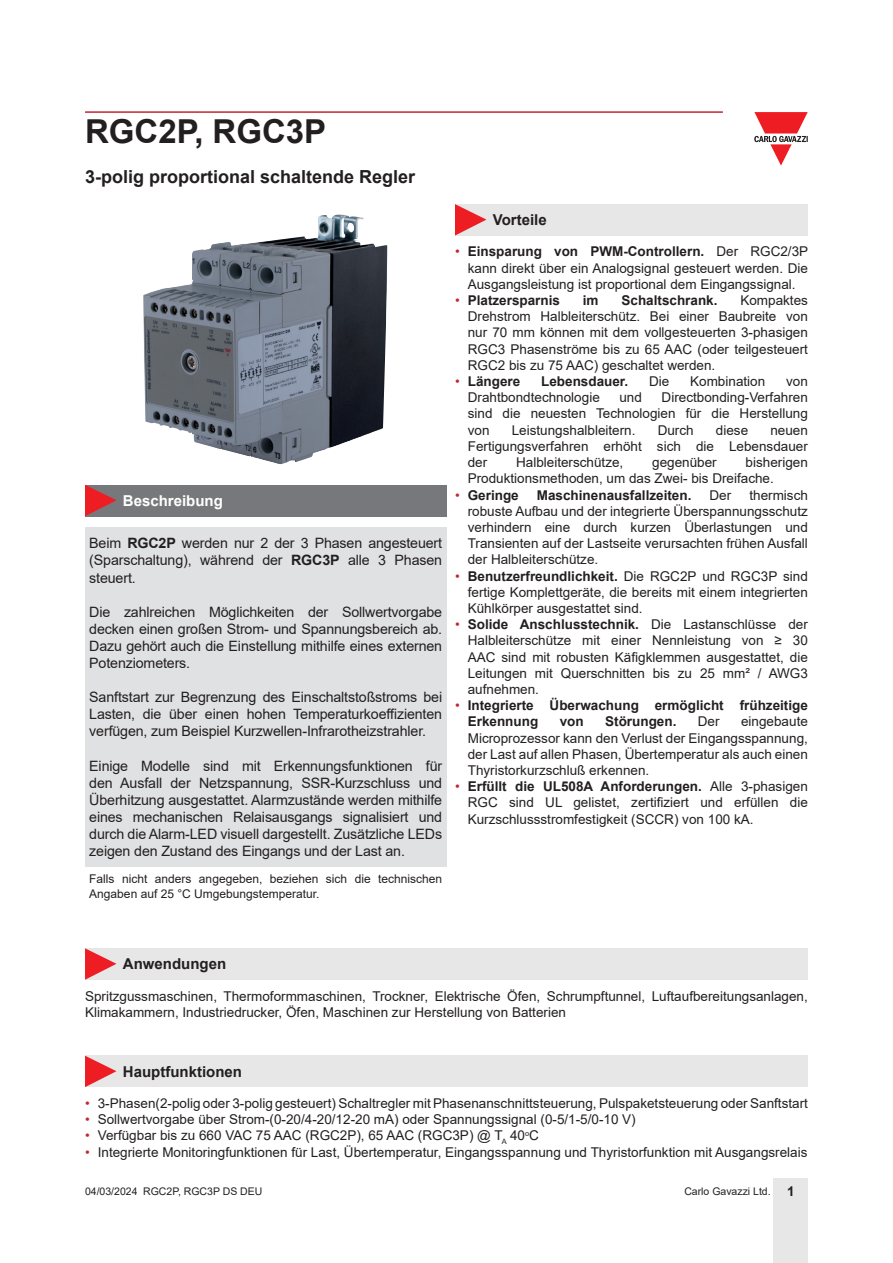
<style>
.page{position:relative;width:893px;height:1263px;background:#fff}
.page>*{position:absolute;margin:0;border:0;box-sizing:border-box;transform-origin:0 0}
.t1{font:700 33px "Arial";color:#231f20}
.Titolo02{font:700 18px "Arial";color:#231f20}
.Titolo03{font:700 15px "Arial";color:#231f20}
.Titolo03-2{font:700 15px "Arial";color:#fff}
.Testo{font:14.25px/17.1px "Arial";letter-spacing:-.01em;color:#231f20;text-align:justify}
.Testo-2{font:13.5px/16.2px "Arial";color:#231f20;text-align:justify}
.t2{font:700 13.5px/16.2px "Arial";color:#231f20}
.Testo-3{font:12px/15px "Arial";color:#231f20}
.t3{font:10.5px "Arial";color:#231f20}
.s1{font-weight:700}
.s2{color:#c42633}
.s3{font-weight:400;color:#c42633}
.s4{font-weight:700;font-size:13.5px}
</style>
<div class="page">
<div style="left:774px;top:1178px;width:34px;height:85px;background:#e7e7e8"></div>
<svg style="left:754px;top:112px;width:54px;height:54px"></svg>
<hr style="left:85px;top:111px;width:638px;height:2px;background:#c42633">
<img style="left:143px;top:215px;width:245px;height:250px">
<div style="left:455px;top:204px;width:353px;height:32px;background:#e7e7e8"></div>
<svg style="left:455px;top:204px;width:31px;height:32px"></svg>
<div style="left:85px;top:485px;width:361px;height:31px;background:#77787b"></div>
<svg style="left:85px;top:485px;width:31px;height:31px"></svg>
<div style="left:85px;top:527px;width:361px;height:340px;background:#e0e1e2"></div>
<div style="left:85px;top:948px;width:723px;height:32px;background:#e7e7e8"></div>
<svg style="left:85px;top:948px;width:31px;height:32px"></svg>
<div style="left:85px;top:1056px;width:723px;height:31px;background:#e7e7e8"></div>
<svg style="left:85px;top:1056px;width:31px;height:31px"></svg>
<p class="t1" style="left:85px;top:108px;width:243px">RGC2P, RGC3P</p>
<p class="Titolo02" style="left:85px;top:164px;width:332px">3-polig proportional schaltende Regler</p>
<p class="Titolo03-2" style="left:123px;top:490px;width:102px">Beschreibung</p>
<p class="Testo" style="left:89px;top:535px;width:354px">Beim <span class="s1">RGC2P</span> werden nur 2 der 3 Phasen angesteuert (Sparschaltung), während der <span class="s1">RGC3P</span> alle 3 Phasen steuert.</p>
<p class="Testo" style="left:89px;top:603px;width:354px">Die zahlreichen Möglichkeiten der Sollwertvorgabe decken einen großen Strom- und Spannungsbereich ab.<br>Dazu gehört auch die Einstellung mithilfe eines externen Potenziometers.</p>
<p class="Testo" style="left:89px;top:689px;width:354px">Sanftstart zur Begrenzung des Einschaltstoßstroms bei Lasten, die über einen hohen Temperaturkoeffizienten verfügen, zum Beispiel Kurzwellen-Infrarotheizstrahler.</p>
<p class="Testo" style="left:89px;top:757px;width:354px">Einige Modelle sind mit Erkennungsfunktionen für den Ausfall der Netzspannung, SSR-Kurzschluss und Überhitzung ausgestattet. Alarmzustände werden mithilfe eines mechanischen Relaisausgangs signalisiert und durch die Alarm-LED visuell dargestellt. Zusätzliche LEDs zeigen den Zustand des Eingangs und der Last an.</p>
<p class="Testo-3" style="left:89px;top:871px;width:354px">Falls nicht anders angegeben, beziehen sich die technischen<br>Angaben auf 25 °C Umgebungstemperatur.</p>
<p class="Titolo03" style="left:493px;top:209px;width:55px">Vorteile</p>
<p class="Testo-2" style="left:468px;top:244px;width:342px;text-indent:-13px"><span class="s2">•</span> <span class="s1">Einsparung von PWM-Controllern.</span> Der RGC2/3P kann direkt über ein Analogsignal gesteuert werden. Die Ausgangsleistung ist proportional dem Eingangssignal.</p>
<p class="t2" style="left:455px;top:292px;width:107px"><span class="s3">•</span> Platzersparnis</p>
<p class="t2" style="left:583px;top:292px;width:17px">im</p>
<p class="t2" style="left:621px;top:292px;width:98px">Schaltschrank.</p>
<p class="Testo-2" style="left:468px;top:292px;width:342px;text-indent:273px">Kompaktes Drehstrom Halbleiterschütz. Bei einer Baubreite von nur 70 mm können mit dem vollgesteuerten 3-phasigen RGC3 Phasenströme bis zu 65 AAC (oder teilgesteuert RGC2 bis zu 75 AAC) geschaltet werden.</p>
<p class="t2" style="left:455px;top:373px;width:67px"><span class="s3">•</span> Längere</p>
<p class="t2" style="left:541px;top:373px;width:89px">Lebensdauer.</p>
<p class="Testo-2" style="left:649px;top:373px;width:22px">Die</p>
<p class="Testo-2" style="left:690px;top:373px;width:77px">Kombination</p>
<p class="Testo-2" style="left:786px;top:373px;width:23px">von</p>
<p class="Testo-2" style="left:468px;top:389px;width:134px">Drahtbondtechnologie</p>
<p class="Testo-2" style="left:619px;top:389px;width:24px">und</p>
<p class="Testo-2" style="left:468px;top:389px;width:342px;text-indent:194px">Directbonding-Verfahren sind die neuesten Technologien für die Herstellung von</p>
<p class="Testo-2" style="left:512px;top:422px;width:125px">Leistungshalbleitern.</p>
<p class="Testo-2" style="left:658px;top:422px;width:38px">Durch</p>
<p class="Testo-2" style="left:716px;top:422px;width:34px">diese</p>
<p class="Testo-2" style="left:468px;top:422px;width:342px;text-indent:303px">neuen Fertigungsverfahren erhöht sich die Lebensdauer der</p>
<p class="Testo-2" style="left:516px;top:454px;width:109px">Halbleiterschütze,</p>
<p class="Testo-2" style="left:652px;top:454px;width:66px">gegenüber</p>
<p class="Testo-2" style="left:468px;top:454px;width:342px;text-indent:278px">bisherigen<br>Produktionsmethoden, um das Zwei- bis Dreifache.</p>
<p class="t2" style="left:455px;top:487px;width:65px"><span class="s3">•</span> Geringe</p>
<p class="t2" style="left:537px;top:487px;width:156px">Maschinenausfallzeiten.</p>
<p class="Testo-2" style="left:709px;top:487px;width:23px">Der</p>
<p class="Testo-2" style="left:468px;top:487px;width:342px;text-indent:282px">thermisch robuste Aufbau und der integrierte Überspannungsschutz verhindern eine durch kurzen Überlastungen und Transienten auf der Lastseite verursachten frühen Ausfall der Halbleiterschütze.</p>
<p class="Testo-2" style="left:468px;top:568px;width:342px;text-indent:-13px"><span class="s2">•</span> <span class="s1">Benutzerfreundlichkeit.</span> Die RGC2P und RGC3P sind fertige Komplettgeräte, die bereits mit einem integrierten Kühlkörper ausgestattet sind.</p>
<p class="Testo-2" style="left:468px;top:616px;width:342px;text-indent:-13px"><span class="s2">•</span> <span class="s1">Solide Anschlusstechnik.</span> Die Lastanschlüsse der Halbleiterschütze mit einer Nennleistung von ≥ 30<br>AAC sind mit robusten Käfigklemmen ausgestattet, die Leitungen mit Querschnitten bis zu 25 mm² / AWG3 aufnehmen.</p>
<p class="t2" style="left:468px;top:697px;width:342px;text-indent:-13px"><span class="s3">•</span> Integrierte Überwachung ermöglicht frühzeitige<br>Erkennung</p>
<p class="t2" style="left:560px;top:714px;width:26px">von</p>
<p class="t2" style="left:605px;top:714px;width:73px">Störungen.</p>
<p class="Testo-2" style="left:698px;top:713px;width:23px">Der</p>
<p class="Testo-2" style="left:468px;top:713px;width:342px;text-indent:273px">eingebaute Microprozessor kann den Verlust der Eingangsspannung, der Last auf allen Phasen, Übertemperatur als auch einen Thyristorkurzschluß erkennen.</p>
<p class="Testo-2" style="left:468px;top:778px;width:342px;text-indent:-13px"><span class="s2">•</span> <span class="s1">Erfüllt die UL508A Anforderungen.</span> Alle 3-phasigen RGC sind UL gelistet, zertifiziert und erfüllen die Kurzschlussstromfestigkeit (SCCR) von 100 kA.</p>
<p class="Titolo03" style="left:123px;top:954px;width:105px">Anwendungen</p>
<p class="Testo-2" style="left:85px;top:988px;width:724px">Spritzgussmaschinen, Thermoformmaschinen, Trockner, Elektrische Öfen, Schrumpftunnel, Luftaufbereitungsanlagen,<br>Klimakammern, Industriedrucker, Öfen, Maschinen zur Herstellung von Batterien</p>
<p class="Titolo03" style="left:123px;top:1061px;width:121px">Hauptfunktionen</p>
<p class="Testo-2" style="left:85px;top:1095px;width:724px"><span class="s2">•</span> 3-Phasen(2-polig oder 3-polig gesteuert) Schaltregler mit Phasenanschnittsteuerung, Pulspaketsteuerung oder Sanftstart</p>
<p class="Testo-2" style="left:85px;top:1111px;width:552px"><span class="s2">•</span> Sollwertvorgabe über Strom-(0-20/4-20/12-20 mA) oder Spannungssignal (0-5/1-5/0-10 V)</p>
<p class="Testo-2" style="left:85px;top:1127px;width:455px"><span class="s2">•</span> Verfügbar bis zu 660 VAC 75 AAC (RGC2P), 65 AAC (RGC3P) @ T<sub>A</sub> 40<sup>o</sup>C</p>
<p class="Testo-2" style="left:85px;top:1144px;width:724px"><span class="s2">•</span> Integrierte Monitoringfunktionen für Last, Übertemperatur, Eingangsspannung und Thyristorfunktion mit Ausgangsrelais</p>
<p class="t3" style="left:85px;top:1183px;width:179px">04/03/2024 RGC2P, RGC3P DS DEU</p>
<p class="t3" style="left:684px;top:1183px;width:112px">Carlo Gavazzi Ltd. <span class="s4">1</span></p>
</div>
